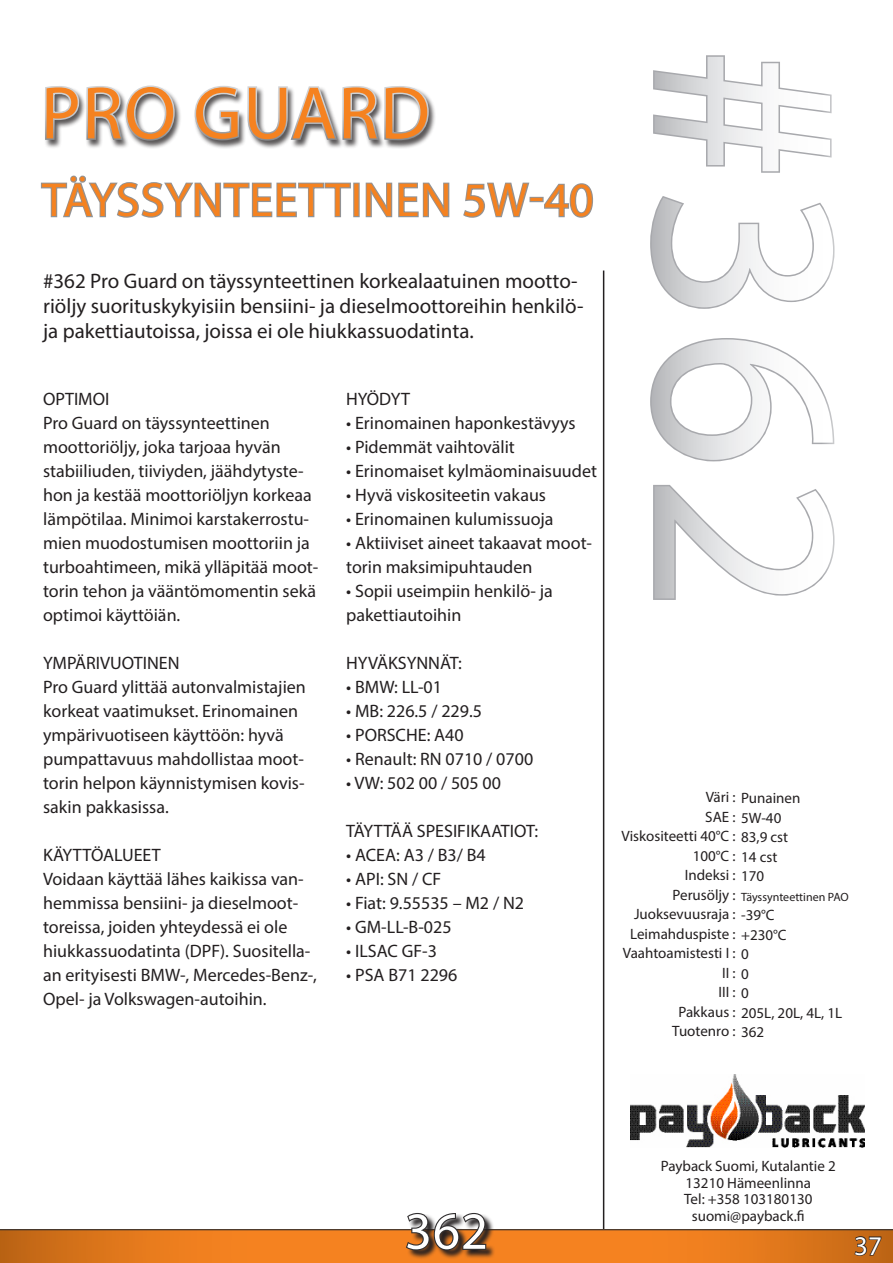
<style>
.page{position:relative;width:893px;height:1263px;background:#fff}
.page>*{position:absolute;margin:0;border:0;box-sizing:border-box;transform-origin:0 0}
.Art_Nr{font:270px "Myriad Pro";color:#fff}
.t1{font:75px "Myriad Pro";letter-spacing:.02em;color:#f58220}
.t2{font:52.5px "Myriad Pro";color:#fff}
.t3{font:48px "Myriad Pro";letter-spacing:.02em;color:#f58220}
.t4{font:27px "Myriad Pro";color:#fff}
.Ingress{font:21px/25.2px "Myriad Pro";color:#231f20}
.Brödtext{font:18px/24px "Myriad Pro";color:#231f20}
.Fakta_HÖ{font:15px "Myriad Pro";color:#231f20}
.Fakta_VÄ{font:15px "Myriad Pro";color:#231f20}
.Fakta_HÖ-2{font:12px "Myriad Pro";color:#231f20}
</style>
<div class="page">
<hr style="left:603px;top:270px;width:1px;height:989px;background:#231f20">
<svg style="left:653px;top:55px;width:179px;height:118px"></svg>
<svg style="left:650px;top:196px;width:185px;height:113px"></svg>
<svg style="left:650px;top:338px;width:185px;height:124px"></svg>
<svg style="left:653px;top:485px;width:182px;height:115px"></svg>
<div style="left:44px;top:85px;width:393px;height:64px;background:#231f20;opacity:.75"></div>
<svg style="left:44px;top:85px;width:132px;height:57px"></svg>
<svg style="left:193px;top:85px;width:237px;height:57px"></svg>
<svg style="left:40px;top:175px;width:311px;height:43px"></svg>
<div style="left:353px;top:183px;width:7px;height:34px;border:2px solid #919396"></div>
<svg style="left:365px;top:182px;width:85px;height:36px"></svg>
<svg style="left:463px;top:182px;width:68px;height:36px"></svg>
<div style="left:529px;top:197px;width:15px;height:5px;border:2px solid #919396"></div>
<svg style="left:543px;top:183px;width:50px;height:35px"></svg>
<img style="left:631px;top:1074px;width:234px;height:74px">
<svg style="left:0;top:1212px;width:893px;height:51px"></svg>
<p class="t1" style="left:41px;top:67px;width:391px">PRO GUARD</p>
<p class="t3" style="left:42px;top:170px;width:553px">TÄYSSYNTEETTINEN 5W-40</p>
<p class="Ingress" style="left:43px;top:268px;width:542px">#362 Pro Guard on täyssynteettinen korkealaatuinen mootto&shy;riöljy suorituskykyisiin bensiini- ja dieselmoottoreihin henkilö&shy;ja pakettiautoissa, joissa ei ole hiukkassuodatinta.</p>
<p class="Brödtext" style="left:43px;top:386px;width:68px">OPTIMOI</p>
<p class="Brödtext" style="left:43px;top:410px;width:277px">Pro Guard on täyssynteettinen moottoriöljy, joka tarjoaa hyvän stabiiliuden, tiiviyden, jäähdytyste&shy;hon ja kestää moottoriöljyn korkeaa lämpötilaa. Minimoi karstakerrostu&shy;mien muodostumisen moottoriin ja turboahtimeen, mikä ylläpitää moot&shy;torin tehon ja vääntömomentin sekä optimoi käyttöiän.</p>
<p class="Brödtext" style="left:43px;top:650px;width:138px">YMPÄRIVUOTINEN</p>
<p class="Brödtext" style="left:43px;top:674px;width:264px">Pro Guard ylittää autonvalmistajien korkeat vaatimukset. Erinomainen ympärivuotiseen käyttöön: hyvä pumpattavuus mahdollistaa moot&shy;torin helpon käynnistymisen kovis&shy;sakin pakkasissa.</p>
<p class="Brödtext" style="left:43px;top:842px;width:119px">KÄYTTÖALUEET</p>
<p class="Brödtext" style="left:43px;top:866px;width:275px">Voidaan käyttää lähes kaikissa van&shy;hemmissa bensiini- ja dieselmoot&shy;toreissa, joiden yhteydessä ei ole hiukkassuodatinta (DPF). Suositella&shy;an erityisesti BMW-, Mercedes-Benz-, Opel- ja Volkswagen-autoihin.</p>
<p class="Brödtext" style="left:346px;top:386px;width:65px">HYÖDYT</p>
<p class="Brödtext" style="left:346px;top:410px;width:231px">• Erinomainen haponkestävyys</p>
<p class="Brödtext" style="left:346px;top:434px;width:170px">• Pidemmät vaihtovälit</p>
<p class="Brödtext" style="left:346px;top:458px;width:252px">• Erinomaiset kylmäominaisuudet</p>
<p class="Brödtext" style="left:346px;top:482px;width:201px">• Hyvä viskositeetin vakaus</p>
<p class="Brödtext" style="left:346px;top:506px;width:209px">• Erinomainen kulumissuoja</p>
<p class="Brödtext" style="left:346px;top:530px;width:247px">• Aktiiviset aineet takaavat moot&shy;torin maksimipuhtauden</p>
<p class="Brödtext" style="left:346px;top:578px;width:208px">• Sopii useimpiin henkilö- ja</p>
<p class="Brödtext" style="left:346px;top:602px;width:117px">pakettiautoihin</p>
<p class="Brödtext" style="left:346px;top:650px;width:117px">HYVÄKSYNNÄT:</p>
<p class="Brödtext" style="left:346px;top:674px;width:97px">• BMW: LL-01</p>
<p class="Brödtext" style="left:346px;top:698px;width:137px">• MB: 226.5 / 229.5</p>
<p class="Brödtext" style="left:346px;top:722px;width:119px">• PORSCHE: A40</p>
<p class="Brödtext" style="left:346px;top:746px;width:189px">• Renault: RN 0710 / 0700</p>
<p class="Brödtext" style="left:346px;top:770px;width:156px">• VW: 502 00 / 505 00</p>
<p class="Brödtext" style="left:346px;top:818px;width:194px">TÄYTTÄÄ SPESIFIKAATIOT:</p>
<p class="Brödtext" style="left:346px;top:842px;width:141px">• ACEA: A3 / B3/ B4</p>
<p class="Brödtext" style="left:346px;top:866px;width:97px">• API: SN / CF</p>
<p class="Brödtext" style="left:346px;top:890px;width:179px">• Fiat: 9.55535 – M2 / N2</p>
<p class="Brödtext" style="left:346px;top:914px;width:107px">• GM-LL-B-025</p>
<p class="Brödtext" style="left:346px;top:938px;width:92px">• ILSAC GF-3</p>
<p class="Brödtext" style="left:346px;top:962px;width:113px">• PSA B71 2296</p>
<p class="Art_Nr" style="left:912px;top:47px;width:567px;rotate:90deg">#362</p>
<p class="Fakta_HÖ" style="left:706px;top:789px;width:96px">Väri : Punainen</p>
<p class="Fakta_HÖ" style="left:705px;top:808px;width:78px">SAE : 5W-40</p>
<p class="Fakta_HÖ" style="left:622px;top:827px;width:168px">Viskositeetti 40°C : 83,9 cst</p>
<p class="Fakta_HÖ" style="left:693px;top:846px;width:86px">100°C : 14 cst</p>
<p class="Fakta_HÖ" style="left:685px;top:866px;width:81px">Indeksi : 170</p>
<p class="Fakta_HÖ-2" style="left:741px;top:889px;width:109px">Täyssynteettinen PAO</p>
<p class="Fakta_HÖ" style="left:634px;top:905px;width:142px">Juoksevuusraja : -39°C</p>
<p class="Fakta_HÖ" style="left:630px;top:924px;width:158px">Leimahduspiste : +230°C</p>
<p class="Fakta_HÖ" style="left:623px;top:944px;width:128px">Vaahtoamistesti I : 0</p>
<p class="Fakta_HÖ" style="left:722px;top:963px;width:28px">II : 0</p>
<p class="Fakta_HÖ" style="left:718px;top:983px;width:32px">III : 0</p>
<p class="Fakta_HÖ" style="left:678px;top:1003px;width:165px">Pakkaus : 205L, 20L, 4L, 1L</p>
<p class="Fakta_HÖ" style="left:672px;top:1022px;width:93px">Tuotenro : 362</p>
<p class="Fakta_VÄ" style="left:672px;top:885px;width:64px">Perusöljy :</p>
<p class="t2" style="left:405px;top:1199px;width:84px">362</p>
<p class="Fakta_HÖ" style="left:661px;top:1157px;width:177px">Payback Suomi, Kutalantie 2</p>
<p class="Fakta_HÖ" style="left:686px;top:1173px;width:127px">13210 Hämeenlinna</p>
<p class="Fakta_HÖ" style="left:684px;top:1190px;width:130px">Tel: +358 103180130</p>
<p class="Fakta_HÖ" style="left:692px;top:1206px;width:114px">suomi@payback.fi</p>
<p class="t4" style="left:854px;top:1229px;width:29px">37</p>
</div>
